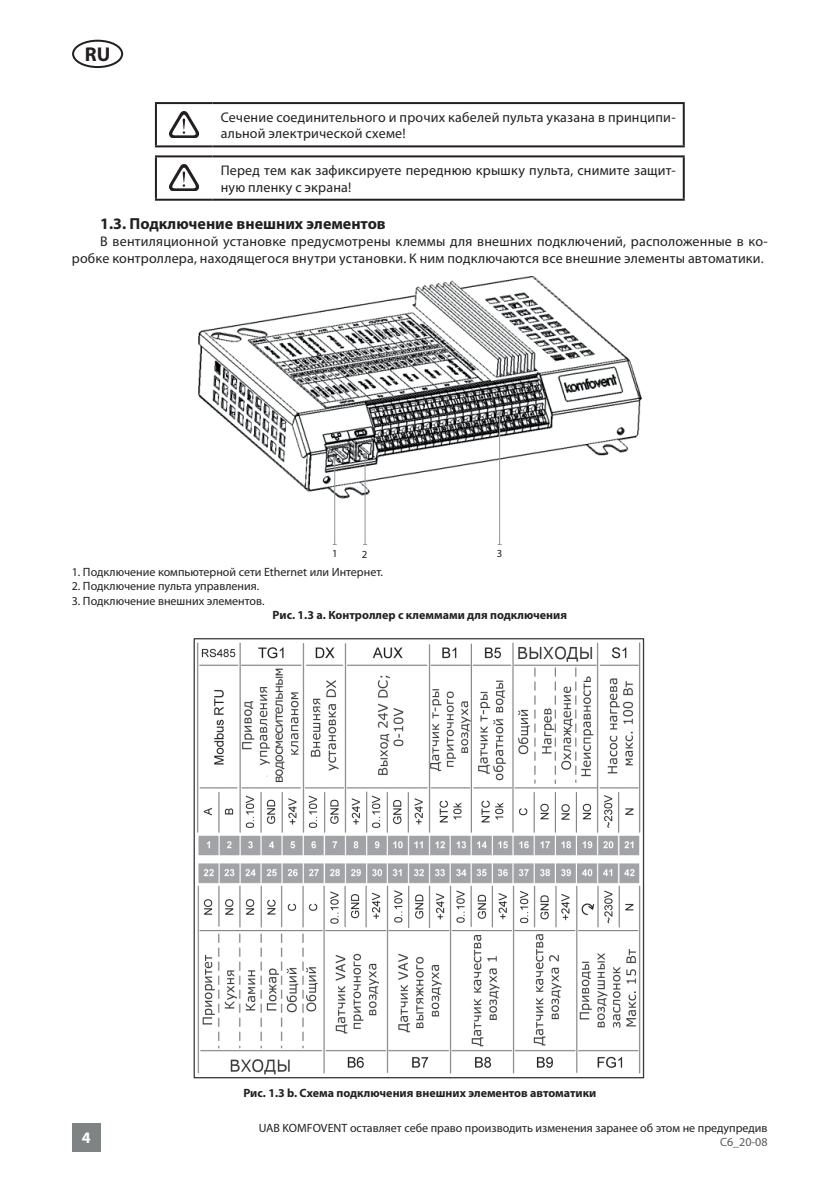
<style>
.page{position:relative;width:840px;height:1191px;background:#fff}
.page>*{position:absolute;margin:0;border:0;box-sizing:border-box;transform-origin:0 0}
.t1{font:700 20px "Myriad Pro";color:#231f20}
.Antraste_2{font:700 16px "Myriad Pro";color:#231f20}
.t2{font:700 16px "Myriad Pro";color:#fff}
.Tekstas{font:14px/16.8px "Myriad Pro";letter-spacing:.015em;color:#231f20;text-align:right}
.DĖMESIO{font:14px/16.8px "Myriad Pro";letter-spacing:.015em;color:#231f20}
.Piesinuku_tekstas{font:12px "Myriad Pro";color:#231f20}
.Paveikslas{font:700 12px "Myriad Pro";color:#231f20}
.t3{font:12px "Myriad Pro";color:#57585a}
.Piesinuku_tekstas-2{font:10.8px "Myriad Pro";color:#231f20}
</style>
<div class="page">
<div style="left:72px;top:40px;width:51px;height:28px;border:2px solid #231f20;border-radius:50%"></div>
<div style="left:72px;top:1123px;width:28px;height:28px;background:#808384"></div>
<hr style="left:155px;top:102px;width:57px;height:2px;background:#231f20">
<hr style="left:155px;top:104px;width:2px;height:41px;background:#231f20">
<hr style="left:212px;top:102px;width:472px;height:2px;background:#231f20">
<hr style="left:682px;top:104px;width:2px;height:41px;background:#231f20">
<hr style="left:155px;top:145px;width:57px;height:2px;background:#231f20">
<hr style="left:212px;top:145px;width:472px;height:2px;background:#231f20">
<img style="left:170px;top:111px;width:29px;height:26px">
<hr style="left:155px;top:155px;width:57px;height:2px;background:#231f20">
<hr style="left:155px;top:157px;width:2px;height:42px;background:#231f20">
<hr style="left:212px;top:155px;width:472px;height:2px;background:#231f20">
<hr style="left:682px;top:157px;width:2px;height:42px;background:#231f20">
<hr style="left:155px;top:199px;width:57px;height:2px;background:#231f20">
<hr style="left:212px;top:199px;width:472px;height:2px;background:#231f20">
<img style="left:170px;top:164px;width:29px;height:27px">
<img style="left:198px;top:276px;width:445px;height:250px">
<hr style="left:334px;top:459px;width:1px;height:85px;background:#939598">
<hr style="left:364px;top:454px;width:1px;height:90px;background:#939598">
<hr style="left:499px;top:413px;width:1px;height:131px;background:#939598">
<img style="left:193px;top:639px;width:452px;height:440px">
<h1 class="t1" style="left:85px;top:42px;width:27px">RU</h1>
<p class="DĖMESIO" style="left:220px;top:108px;width:456px">Сечение соединительного и прочих кабелей пульта указана в принципи&shy;альной электрической схеме!</p>
<p class="DĖMESIO" style="left:220px;top:162px;width:456px">Перед тем как зафиксируете переднюю крышку пульта, снимите защит&shy;ную пленку с экрана!</p>
<p class="Antraste_2" style="left:100px;top:213px;width:287px">1.3. Подключение внешних элементов</p>
<p class="Tekstas" style="left:72px;top:232px;width:697px">В вентиляционной установке предусмотрены клеммы для внешних подключений, расположенные в ко&shy;робке контроллера, находящегося внутри установки. К ним подключаются все внешние элементы автоматики.</p>
<p class="Piesinuku_tekstas-2" style="left:332px;top:546px;width:7px">1</p>
<p class="Piesinuku_tekstas-2" style="left:362px;top:548px;width:7px">2</p>
<p class="Piesinuku_tekstas-2" style="left:496px;top:546px;width:7px">3</p>
<p class="Piesinuku_tekstas" style="left:72px;top:564px;width:312px">1. Подключение компьютерной сети Ethernet или Интернет.</p>
<p class="Piesinuku_tekstas" style="left:72px;top:579px;width:189px">2. Подключение пульта управления.</p>
<p class="Piesinuku_tekstas" style="left:72px;top:593px;width:194px">3. Подключение внешних элементов.</p>
<p class="Paveikslas" style="left:272px;top:607px;width:296px">Рис. 1.3 a. Контроллер с клеммами для подключения</p>
<p class="Paveikslas" style="left:243px;top:1084px;width:354px">Рис. 1.3 b. Схема подключения внешних элементов автоматики</p>
<p class="Piesinuku_tekstas" style="left:259px;top:1120px;width:510px">UAB KOMFOVENT оставляет себе право производить изменения заранее об этом не предупредив</p>
<h2 class="t2" style="left:82px;top:1127px;width:10px">4</h2>
<p class="t3" style="left:719px;top:1134px;width:49px">C6_20-08</p>
</div>
